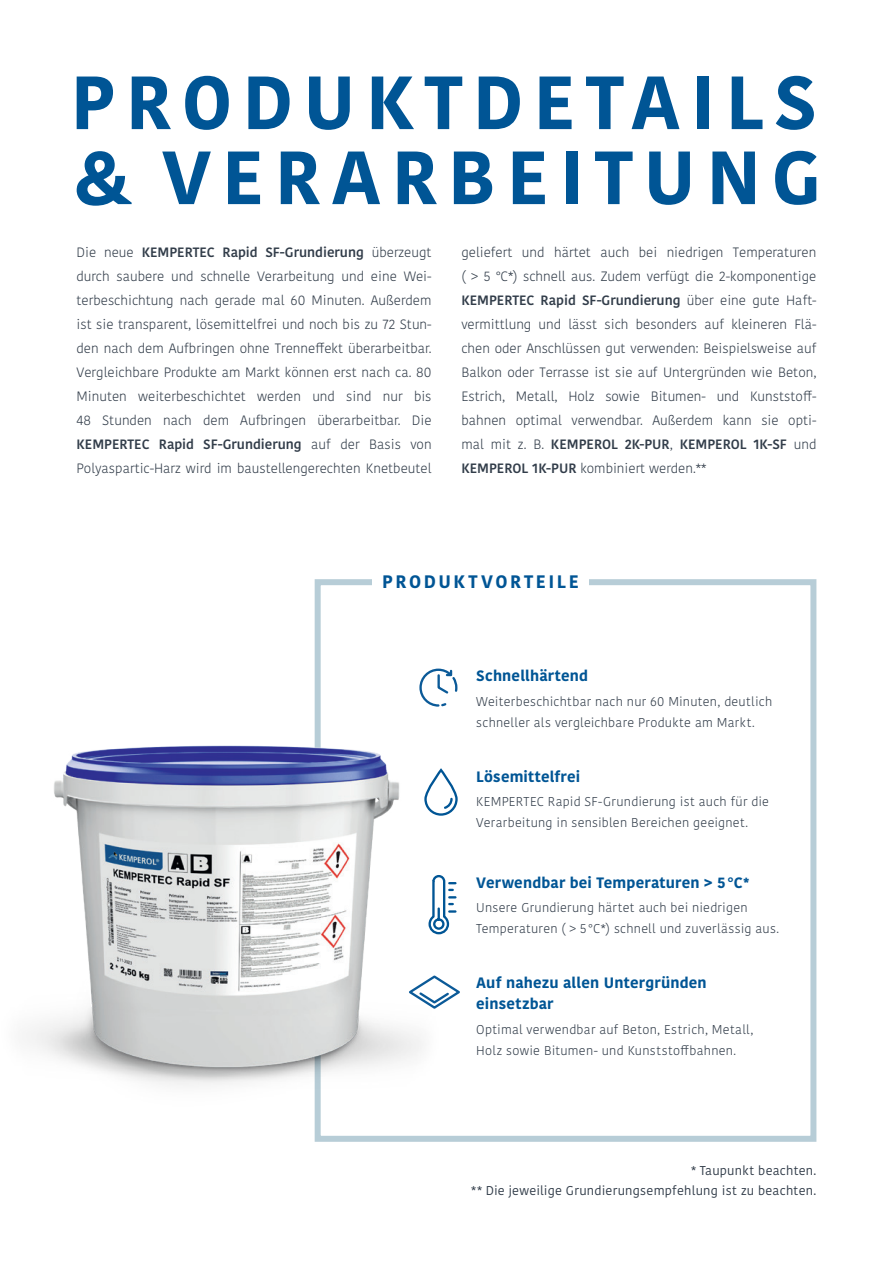
<style>
.page{position:relative;width:893px;height:1263px;background:#fff}
.page>*{position:absolute;margin:0;border:0;box-sizing:border-box;transform-origin:0 0}
.t1{font:700 75px/75px "Kohinoor Devanagari";letter-spacing:.135em;color:#005595}
.t2{font:700 18px "Kohinoor Devanagari";letter-spacing:.145em;color:#005595}
.t3{font:700 15px/21px "Kohinoor Devanagari";letter-spacing:.01em;color:#005595}
.t4{font:300 13.5px/24px "Kohinoor Devanagari";color:#313c49;text-align:justify}
.t5{font:300 12.75px/21px "Kohinoor Devanagari";letter-spacing:.02em;color:#313c49}
.t6{font:12.75px/19.5px "Kohinoor Devanagari";letter-spacing:.015em;color:#313c49;text-align:right}
.s1{font-weight:600}
</style>
<div class="page">
<div style="left:315px;top:579px;width:501px;height:563px;border:6px solid #b7cdd7"></div>
<div style="left:372px;top:569px;width:217px;height:26px;background:#fff"></div>
<img style="left:26px;top:579px;width:437px;height:563px">
<svg style="left:423px;top:770px;width:36px;height:47px"></svg>
<svg style="left:406px;top:874px;width:57px;height:136px"></svg>
<svg style="left:418px;top:667px;width:41px;height:41px"></svg>
<h1 class="t1" style="left:71px;top:64px;width:752px">PRODUKTDETAILS &amp; VERARBEITUNG</h1>
<p class="t4" style="left:77px;top:241px;width:357px">Die neue <span class="s1">KEMPERTEC Rapid SF-Grundierung</span> überzeugt durch saubere und schnelle Verarbeitung und eine Wei&shy;terbeschichtung nach gerade mal 60 Minuten. Außerdem ist sie transparent, lösemittelfrei und noch bis zu 72 Stun&shy;den nach dem Aufbringen ohne Trenneffekt überarbeitbar.<br>Vergleichbare Produkte am Markt können erst nach ca. 80<br>Minuten weiterbeschichtet werden und sind nur bis 48 Stunden nach dem Aufbringen überarbeitbar. Die <span class="s1">KEMPERTEC Rapid SF-Grundierung</span> auf der Basis von Polyaspartic-Harz wird im baustellengerechten Knetbeutel</p>
<p class="t4" style="left:461px;top:241px;width:357px">geliefert und härtet auch bei niedrigen Temperaturen ( &gt; 5 °C*) schnell aus. Zudem verfügt die 2-komponentige <span class="s1">KEMPERTEC Rapid SF-Grundierung</span> über eine gute Haft&shy;vermittlung und lässt sich besonders auf kleineren Flä&shy;chen oder Anschlüssen gut verwenden: Beispielsweise auf Balkon oder Terrasse ist sie auf Untergründen wie Beton, Estrich, Metall, Holz sowie Bitumen- und Kunststoff&shy;bahnen optimal verwendbar. Außerdem kann sie opti&shy;mal mit z. B. <span class="s1">KEMPEROL 2K-PUR</span>, <span class="s1">KEMPEROL 1K-SF</span> und <span class="s1">KEMPEROL 1K-PUR</span> kombiniert werden.**</p>
<h2 class="t2" style="left:382px;top:566px;width:198px">PRODUKTVORTEILE</h2>
<p class="t3" style="left:476px;top:665px;width:113px">Schnellhärtend</p>
<p class="t5" style="left:476px;top:691px;width:297px">Weiterbeschichtbar nach nur 60 Minuten, deutlich schneller als vergleichbare Produkte am Markt.</p>
<p class="t3" style="left:476px;top:765px;width:106px">Lösemittelfrei</p>
<p class="t5" style="left:476px;top:791px;width:294px">KEMPERTEC Rapid SF-Grundierung ist auch für die<br>Verarbeitung in sensiblen Bereichen geeignet.</p>
<p class="t3" style="left:476px;top:871px;width:275px">Verwendbar bei Temperaturen &gt; 5 °C*</p>
<p class="t5" style="left:476px;top:897px;width:304px">Unsere Grundierung härtet auch bei niedrigen<br>Temperaturen ( &gt; 5 °C*) schnell und zuverlässig aus.</p>
<p class="t3" style="left:476px;top:972px;width:232px">Auf nahezu allen Untergründen einsetzbar</p>
<p class="t5" style="left:476px;top:1019px;width:279px">Optimal verwendbar auf Beton, Estrich, Metall,<br>Holz sowie Bitumen- und Kunststoffbahnen.</p>
<p class="t6" style="left:471px;top:1161px;width:347px">* Taupunkt beachten.<br>** Die jeweilige Grundierungsempfehlung ist zu beachten.</p>
</div>
